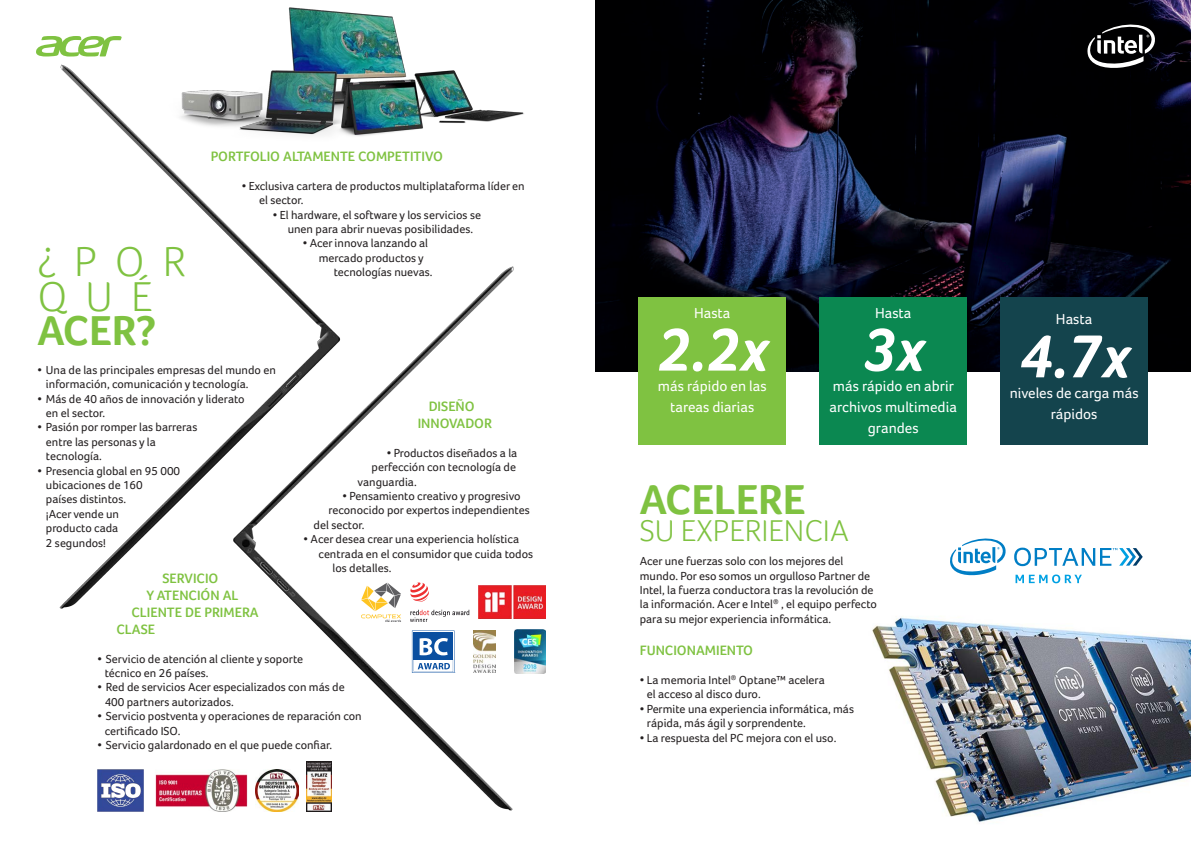
<style>
.page{position:relative;width:1191px;height:842px;background:#fff}
.page>*{position:absolute;margin:0;border:0;box-sizing:border-box;transform-origin:0 0}
.t1{font:italic 700 63px "Acer Foco";color:#fff}
.t2{font:700 43px "Acer Foco";color:#7fc241}
.t3{font:300 43px/34.6px "Acer Foco";letter-spacing:.42em;color:#7fc241}
.t4{font:300 31px "Acer Foco";color:#7fc241}
.t5{font:15px/20.8px "Acer Foco";color:#fff;text-align:center}
.t6{font:600 14px/16.8px "Acer Foco";color:#7fc241;text-align:center}
.t7{font:12px/14.4px "Acer Foco";color:#231f20}
</style>
<div class="page">
<img style="left:872px;top:556px;width:319px;height:266px">
<img style="left:595px;top:0;width:596px;height:371px">
<img style="left:59px;top:64px;width:487px;height:748px">
<img style="left:478px;top:586px;width:68px;height:33px">
<img style="left:514px;top:630px;width:32px;height:43px">
<img style="left:97px;top:769px;width:46px;height:43px">
<img style="left:156px;top:769px;width:92px;height:43px">
<img style="left:256px;top:769px;width:42px;height:43px">
<img style="left:306px;top:761px;width:26px;height:51px">
<img style="left:474px;top:630px;width:21px;height:43px">
<svg style="left:36px;top:36px;width:86px;height:21px"></svg>
<div style="left:638px;top:297px;width:148px;height:147px;background:#7fc241"></div>
<div style="left:819px;top:297px;width:148px;height:147px;background:#0b8851"></div>
<div style="left:1000px;top:297px;width:147px;height:147px;background:#14444d"></div>
<svg style="left:1015px;top:574px;width:66px;height:9px"></svg>
<svg style="left:949px;top:538px;width:57px;height:38px"></svg>
<svg style="left:1014px;top:548px;width:128px;height:18px"></svg>
<svg style="left:1086px;top:21px;width:70px;height:48px"></svg>
<img style="left:148px;top:7px;width:384px;height:145px">
<svg style="left:361px;top:582px;width:40px;height:40px"></svg>
<svg style="left:412px;top:630px;width:42px;height:43px"></svg>
<svg style="left:410px;top:610px;width:59px;height:12px"></svg>
<svg style="left:410px;top:582px;width:19px;height:20px"></svg>
<p class="t3" style="left:37px;top:244px;width:150px">¿POR<br>QUÉ</p>
<p class="t2" style="left:37px;top:305px;width:120px">ACER?</p>
<p class="t6" style="left:211px;top:148px;width:234px">PORTFOLIO ALTAMENTE COMPETITIVO</p>
<p class="t7" style="left:242px;top:178px;width:284px">• Exclusiva cartera de productos multiplataforma líder en</p>
<p class="t7" style="left:259px;top:193px;width:46px">el sector.</p>
<p class="t7" style="left:273px;top:207px;width:210px;text-align:center">• El hardware, el software y los servicios se unen para abrir nuevas posibilidades.</p>
<p class="t7" style="left:303px;top:236px;width:127px">• Acer innova lanzando al</p>
<p class="t7" style="left:319px;top:250px;width:107px">mercado productos y</p>
<p class="t7" style="left:334px;top:265px;width:100px">tecnologías nuevas.</p>
<p class="t7" style="left:46px;top:362px;width:231px;text-indent:-9px">• Una de las principales empresas del mundo en información, comunicación y tecnología.</p>
<p class="t7" style="left:46px;top:391px;width:200px;text-indent:-9px">• Más de 40 años de innovación y liderato en el sector.</p>
<p class="t7" style="left:46px;top:420px;width:153px;text-indent:-9px">• Pasión por romper las barreras entre las personas y la tecnología.</p>
<p class="t7" style="left:46px;top:463px;width:136px;text-indent:-9px">• Presencia global en 95 000 ubicaciones de 160<br>países distintos.<br>¡Acer vende un<br>producto cada<br>2 segundos!</p>
<p class="t6" style="left:418px;top:398px;width:76px">DISEÑO<br>INNOVADOR</p>
<p class="t7" style="left:387px;top:445px;width:132px">• Productos diseñados a la</p>
<p class="t7" style="left:372px;top:460px;width:146px">perfección con tecnología de</p>
<p class="t7" style="left:358px;top:474px;width:61px">vanguardia.</p>
<p class="t7" style="left:343px;top:489px;width:179px">• Pensamiento creativo y progresivo</p>
<p class="t7" style="left:329px;top:503px;width:203px">reconocido por expertos independientes</p>
<p class="t7" style="left:314px;top:517px;width:52px">del sector.</p>
<p class="t7" style="left:304px;top:532px;width:217px">• Acer desea crear una experiencia holística</p>
<p class="t7" style="left:319px;top:546px;width:216px">centrada en el consumidor que cuida todos</p>
<p class="t7" style="left:333px;top:561px;width:60px">los detalles.</p>
<p class="t6" style="left:162px;top:570px;width:57px">SERVICIO</p>
<p class="t6" style="left:146px;top:587px;width:93px">Y ATENCIÓN AL</p>
<p class="t6" style="left:131px;top:604px;width:129px">CLIENTE DE PRIMERA</p>
<p class="t6" style="left:116px;top:621px;width:40px">CLASE</p>
<p class="t7" style="left:97px;top:651px;width:207px">• Servicio de atención al cliente y soporte</p>
<p class="t7" style="left:105px;top:666px;width:105px">técnico en 26 países.</p>
<p class="t7" style="left:97px;top:680px;width:249px">• Red de servicios Acer especializados con más de</p>
<p class="t7" style="left:105px;top:694px;width:131px">400 partners autorizados.</p>
<p class="t7" style="left:97px;top:709px;width:266px">• Servicio postventa y operaciones de reparación con</p>
<p class="t7" style="left:105px;top:723px;width:77px">certificado ISO.</p>
<p class="t7" style="left:97px;top:738px;width:236px">• Servicio galardonado en el que puede confiar.</p>
<p class="t5" style="left:694px;top:302px;width:38px">Hasta</p>
<p class="t1" style="left:657px;top:312px;width:113px">2.2x</p>
<p class="t5" style="left:658px;top:376px;width:110px">más rápido en las tareas diarias</p>
<p class="t5" style="left:875px;top:302px;width:38px">Hasta</p>
<p class="t1" style="left:862px;top:312px;width:64px">3x</p>
<p class="t5" style="left:829px;top:376px;width:129px">más rápido en abrir archivos multimedia grandes</p>
<p class="t2" style="left:640px;top:474px;width:167px">ACELERE</p>
<p class="t4" style="left:640px;top:513px;width:211px">SU EXPERIENCIA</p>
<p class="t7" style="left:640px;top:554px;width:239px">Acer une fuerzas solo con los mejores del mundo. Por eso somos un orgulloso Partner de Intel, la fuerza conductora tras la revolución de la información. Acer e Intel<sup>®</sup> , el equipo perfecto para su mejor experiencia informática.</p>
<p class="t6" style="left:640px;top:642px;width:115px">FUNCIONAMIENTO</p>
<p class="t7" style="left:640px;top:673px;width:186px">• La memoria Intel<sup>®</sup> Optane™ acelera</p>
<p class="t7" style="left:647px;top:687px;width:115px">el acceso al disco duro.</p>
<p class="t7" style="left:640px;top:701px;width:216px">• Permite una experiencia informática, más</p>
<p class="t7" style="left:647px;top:716px;width:160px">rápida, más ágil y sorprendente.</p>
<p class="t7" style="left:640px;top:730px;width:198px">• La respuesta del PC mejora con el uso.</p>
<p class="t5" style="left:1056px;top:309px;width:38px">Hasta</p>
<p class="t1" style="left:1018px;top:319px;width:113px">4.7x</p>
<p class="t5" style="left:1009px;top:382px;width:130px">niveles de carga más rápidos</p>
</div>
